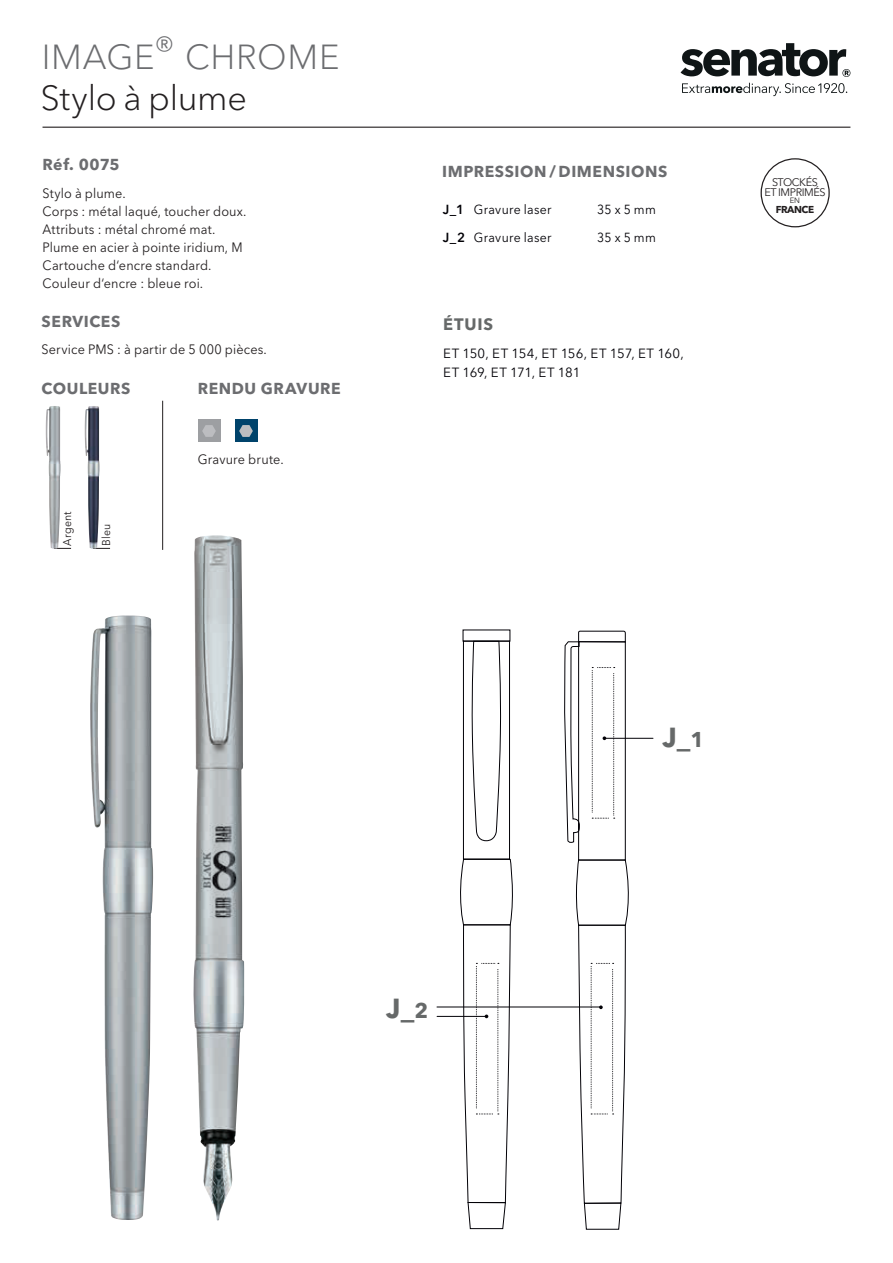
<style>
.page{position:relative;width:893px;height:1263px;background:#fff}
.page>*{position:absolute;margin:0;border:0;box-sizing:border-box;transform-origin:0 0}
.t1{font:300 34.5px "Avenir Next W1 G";letter-spacing:.02em;color:#6c6d70}
.t2{font:300 34.5px "Avenir Next W1 G";letter-spacing:-.005em;color:#231f20}
.t3{font:700 27.3px "Avenir Next W1 G";color:#666969}
.t4{font:700 16.5px "Avenir Next W1 G";letter-spacing:.05em;color:#666969}
.t5{font:700 15.75px "Avenir Next W1 G";letter-spacing:.035em;color:#6c6d70}
.t6{font:13.5px/18px "Avenir Next W1 G";letter-spacing:.01em;color:#231f20;scale:.94 1}
.t7{font:13.2px/18.8px "Avenir Next W1 G";letter-spacing:.005em;color:#020106}
.t8{font:13.05px "Avenir Next W1 G";letter-spacing:.025em;color:#020106;scale:.94 1}
.t9{font:11.25px "Avenir Next W1 G";letter-spacing:.015em;color:#231f20;scale:.94 1}
.t10{font:10.95px/10.6px "Avenir Next W1 G";letter-spacing:-.04em;color:#231f20;text-align:center}
.t11{font:700 10.05px "Avenir Next W1 G";letter-spacing:-.04em;color:#231f20}
.t12{font:7.65px "Avenir Next W1 G";color:#231f20}
.s1{font-weight:600}
.s2{font-size:21.3px}
</style>
<div class="page">
<div style="left:463px;top:641px;width:47px;height:218px;border:1px solid #020106"></div>
<svg style="left:472px;top:641px;width:29px;height:200px"></svg>
<hr style="left:437px;top:1016px;width:50px;height:1px;background:#020106">
<svg style="left:457px;top:859px;width:58px;height:370px"></svg>
<hr style="left:437px;top:1007px;width:164px;height:1px;background:#020106">
<hr style="left:604px;top:738px;width:49px;height:1px;background:#020106">
<svg style="left:564px;top:631px;width:68px;height:599px"></svg>
<svg style="left:680px;top:43px;width:170px;height:34px"></svg>
<svg style="left:682px;top:83px;width:165px;height:13px"></svg>
<hr style="left:43px;top:127px;width:807px;height:1px;background:#231f20">
<img style="left:90px;top:615px;width:63px;height:605px">
<img style="left:193px;top:535px;width:52px;height:685px">
<svg style="left:761px;top:158px;width:69px;height:69px"></svg>
<img style="left:46px;top:406px;width:15px;height:143px">
<img style="left:85px;top:406px;width:15px;height:143px">
<hr style="left:162px;top:401px;width:1px;height:149px;background:#231f20">
<div style="left:198px;top:420px;width:22px;height:22px;background:#9d9fa2"></div>
<div style="left:235px;top:420px;width:22px;height:22px;background:#00436b"></div>
<svg style="left:202px;top:425px;width:14px;height:12px"></svg>
<svg style="left:239px;top:425px;width:14px;height:12px"></svg>
<h1 class="t1" style="left:42px;top:36px;width:299px">IMAGE® CHROME</h1>
<h1 class="t2" style="left:41px;top:77px;width:208px">Stylo à plume</h1>
<p class="t5" style="left:43px;top:155px;width:79px">Réf. 0075</p>
<p class="t6" style="left:43px;top:184px;width:219px">Stylo à plume.<br>Corps : métal laqué, toucher doux.<br>Attributs : métal chromé mat.<br>Plume en acier à pointe iridium, M<br>Cartouche d‘encre standard.<br>Couleur d‘encre : bleue roi.</p>
<p class="t5" style="left:42px;top:312px;width:80px">SERVICES</p>
<p class="t6" style="left:42px;top:341px;width:241px">Service PMS : à partir de 5 000 pièces.</p>
<p class="t5" style="left:42px;top:378px;width:90px">COULEURS</p>
<p class="t5" style="left:198px;top:378px;width:145px">RENDU GRAVURE</p>
<p class="t9" style="left:61px;top:546px;width:38px;rotate:-90deg">Argent</p>
<p class="t9" style="left:100px;top:546px;width:25px;rotate:-90deg">Bleu</p>
<p class="t6" style="left:198px;top:451px;width:93px">Gravure brute.</p>
<p class="t5" style="left:442px;top:161px;width:227px">IMPRESSION / DIMENSIONS</p>
<p class="t8" style="left:443px;top:201px;width:117px"><span class="s1">J_1</span> Gravure laser</p>
<p class="t8" style="left:597px;top:201px;width:64px">35 x 5 mm</p>
<p class="t8" style="left:443px;top:229px;width:117px"><span class="s1">J_2</span> Gravure laser</p>
<p class="t8" style="left:597px;top:229px;width:64px">35 x 5 mm</p>
<p class="t4" style="left:443px;top:314px;width:51px">ÉTUIS</p>
<p class="t7" style="left:443px;top:344px;width:242px">ET 150, ET 154, ET 156, ET 157, ET 160,<br>ET 169, ET 171, ET 181</p>
<p class="t10" style="left:764px;top:176px;width:63px">STOCKÉS<br>ET IMPRIMÉS</p>
<p class="t12" style="left:790px;top:196px;width:12px">EN</p>
<p class="t11" style="left:776px;top:203px;width:40px">FRANCE</p>
<h2 class="t3" style="left:662px;top:720px;width:43px">J_<span class="s2">1</span></h2>
<h2 class="t3" style="left:386px;top:991px;width:43px">J_<span class="s2">2</span></h2>
</div>
